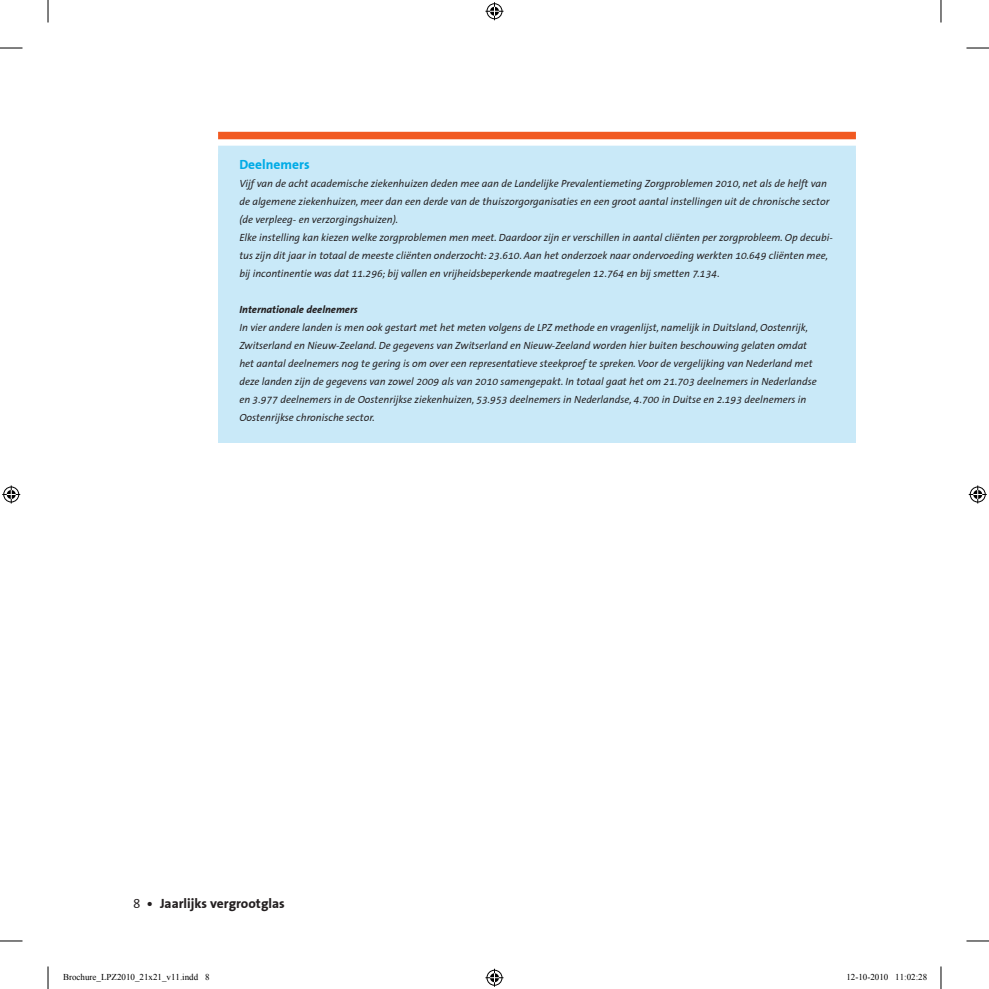
<style>
.page{position:relative;width:989px;height:989px;background:#fff}
.page>*{position:absolute;margin:0;border:0;box-sizing:border-box;transform-origin:0 0}
.t1{font:700 13.5px "The Sans Correspondence";color:#231f20}
.t2{font:700 13.5px "The Sans Correspondence";color:#00abe6}
.t3{font:italic 10.5px/18px "The Sans Correspondence";color:#231f20}
.t4{font:italic 700 10.5px "The Sans Correspondence";color:#231f20}
.t5{font:9px "Times New Roman";color:#000}
.s1{font-weight:400}
</style>
<div class="page">
<div style="left:218px;top:154px;width:638px;height:288px;background:#c9e9f8"></div>
<div style="left:218px;top:132px;width:638px;height:7px;background:#f15921"></div>
<div style="left:218px;top:146px;width:638px;height:21px;background:#c9e9f8"></div>
<svg style="left:0;top:48px;width:22px;height:1px"></svg>
<svg style="left:966px;top:48px;width:23px;height:1px"></svg>
<svg style="left:0;top:941px;width:22px;height:1px"></svg>
<svg style="left:966px;top:941px;width:23px;height:1px"></svg>
<svg style="left:48px;top:0;width:1px;height:22px"></svg>
<svg style="left:48px;top:966px;width:1px;height:23px"></svg>
<svg style="left:941px;top:0;width:1px;height:22px"></svg>
<svg style="left:941px;top:966px;width:1px;height:23px"></svg>
<svg style="left:485px;top:2px;width:18px;height:18px"></svg>
<svg style="left:485px;top:969px;width:18px;height:18px"></svg>
<svg style="left:2px;top:485px;width:18px;height:18px"></svg>
<svg style="left:969px;top:485px;width:18px;height:18px"></svg>
<p class="t2" style="left:239px;top:157px;width:72px">Deelnemers</p>
<p class="t3" style="left:239px;top:175px;width:595px">Vijf van de acht academische ziekenhuizen deden mee aan de Landelijke Prevalentiemeting Zorgproblemen 2010, net als de helft van de algemene ziekenhuizen, meer dan een derde van de thuiszorgorganisaties en een groot aantal instellingen uit de chronische sector (de verpleeg- en verzorgingshuizen).<br>Elke instelling kan kiezen welke zorgproblemen men meet. Daardoor zijn er verschillen in aantal cliënten per zorgprobleem. Op decubi&shy;tus zijn dit jaar in totaal de meeste cliënten onderzocht: 23.610. Aan het onderzoek naar ondervoeding werkten 10.649 cliënten mee, bij incontinentie was dat 11.296; bij vallen en vrijheidsbeperkende maatregelen 12.764 en bij smetten 7.134.</p>
<p class="t4" style="left:239px;top:304px;width:120px">Internationale deelnemers</p>
<p class="t3" style="left:239px;top:319px;width:579px">In vier andere landen is men ook gestart met het meten volgens de LPZ methode en vragenlijst, namelijk in Duitsland, Oostenrijk, Zwitserland en Nieuw-Zeeland. De gegevens van Zwitserland en Nieuw-Zeeland worden hier buiten beschouwing gelaten omdat het aantal deelnemers nog te gering is om over een representatieve steekproef te spreken. Voor de vergelijking van Nederland met deze landen zijn de gegevens van zowel 2009 als van 2010 samengepakt. In totaal gaat het om 21.703 deelnemers in Nederlandse en 3.977 deelnemers in de Oostenrijkse ziekenhuizen, 53.953 deelnemers in Nederlandse, 4.700 in Duitse en 2.193 deelnemers in Oostenrijkse chronische sector.</p>
<p class="t1" style="left:133px;top:896px;width:153px"><span class="s1">8</span> • Jaarlijks vergrootglas</p>
<p class="t5" style="left:63px;top:971px;width:148px">Brochure_LPZ2010_21x21_v11.indd 8</p>
<p class="t5" style="left:846px;top:971px;width:82px">12-10-2010 11:02:28</p>
</div>
